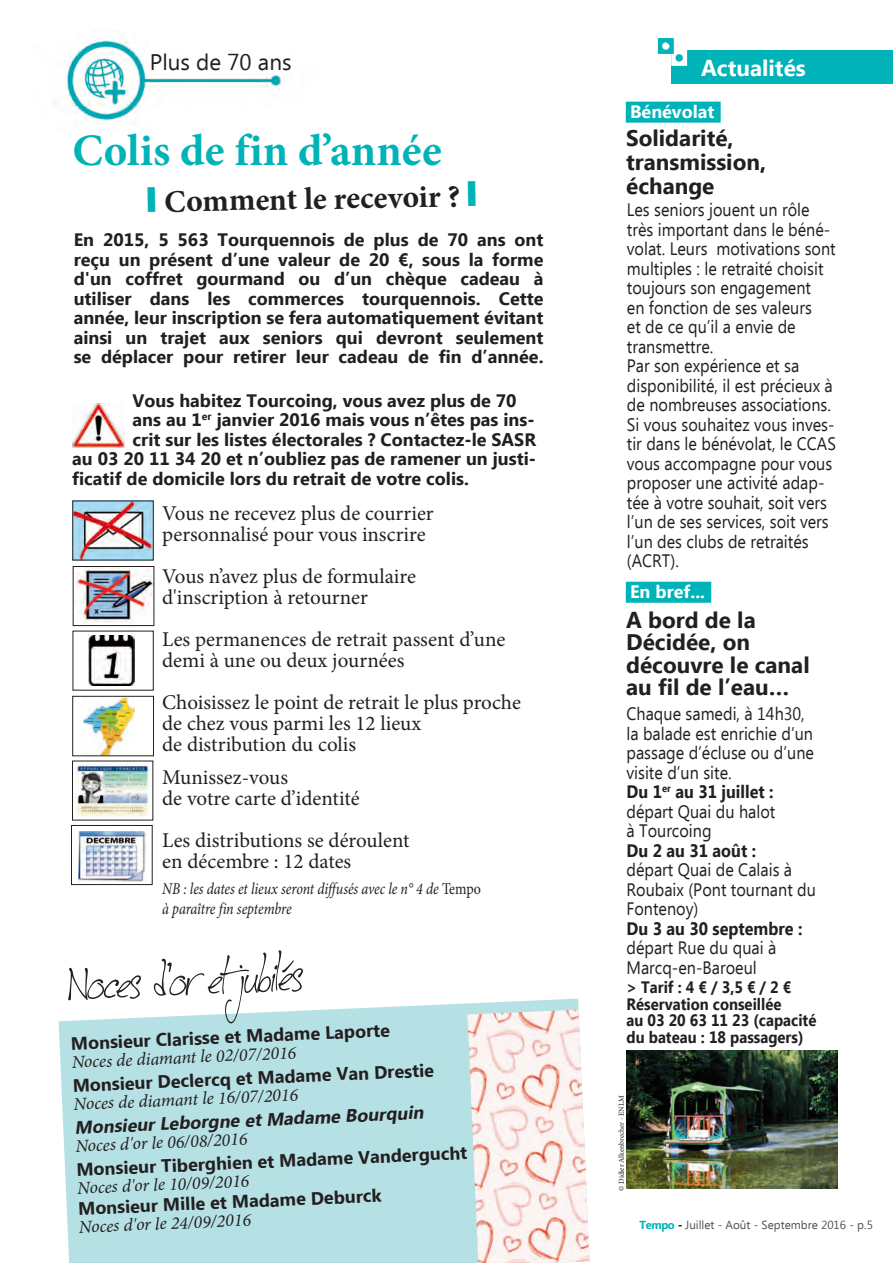
<style>
.page{position:relative;width:893px;height:1263px;background:#fff}
.page>*{position:absolute;margin:0;border:0;box-sizing:border-box;transform-origin:0 0}
.t1{font:64.5px "Jellyka Cutty Cupcakes";color:#231f20}
.t2{font:700 45px "Minion Pro";color:#00b3b8}
.t3{font:700 31.5px "Minion Pro";color:#231f20}
.t4{font:700 22.5px/24px "Ebrima";color:#231f20}
.t5{font:22.5px "Ebrima";color:#231f20}
.t6{font:700 22.5px "Ebrima";color:#fff}
.t7{font:21px/21px "Minion Pro";color:#231f20}
._11_14{font:700 18px/19.5px "Ebrima";color:#231f20;text-align:justify}
.t8{font:18px/19.5px "Ebrima";color:#231f20;scale:.9 1}
.t9{font:italic 18px "Minion Pro";color:#231f20}
._11_14-2{font:700 18px/19.5px "Ebrima";color:#231f20;scale:.9 1}
.t10{font:italic 700 18px "Ebrima";color:#231f20}
.t11{font:700 18px "Ebrima";color:#fff}
.t12{font:700 16.5px/16.5px "Ebrima";color:#231f20;scale:.9 1}
._11_14-3{font:italic 16.5px "Minion Pro";letter-spacing:-.01em;color:#231f20;scale:.85 1}
.t13{font:11.7px "Ebrima";color:#4e4f50}
.t14{font:7.5px "Minion Pro";color:#231f20}
.s1{font-style:normal}
.s2{font-weight:400}
.s3{font-weight:700;color:#00b3b8}
.s4{font-weight:700;font-style:italic;color:#231f20}
</style>
<div class="page">
<div style="left:671px;top:50px;width:222px;height:34px;background:#00b3b8"></div>
<svg style="left:658px;top:38px;width:29px;height:28px"></svg>
<img style="left:53px;top:39px;width:232px;height:82px">
<svg style="left:59px;top:998px;width:520px;height:265px;background:#bbe3e5"></svg>
<img style="left:467px;top:1010px;width:123px;height:253px">
<div style="left:626px;top:102px;width:95px;height:21px;background:#00b3b8"></div>
<div style="left:626px;top:582px;width:85px;height:21px;background:#00b3b8"></div>
<img style="left:626px;top:1050px;width:212px;height:138px">
<img style="left:72px;top:404px;width:52px;height:43px">
<img style="left:75px;top:764px;width:74px;height:53px">
<img style="left:78px;top:831px;width:68px;height:50px">
<div style="left:71px;top:825px;width:81px;height:60px;border:1px solid #231f20"></div>
<img style="left:89px;top:635px;width:46px;height:50px">
<img style="left:84px;top:698px;width:51px;height:56px">
<div style="left:72px;top:696px;width:82px;height:60px;border:1px solid #231f20"></div>
<img style="left:75px;top:503px;width:76px;height:55px">
<img style="left:75px;top:568px;width:77px;height:54px">
<div style="left:73px;top:566px;width:81px;height:60px;border:1px solid #231f20"></div>
<p class="t5" style="left:150px;top:46px;width:143px">Plus de 70 ans</p>
<p class="t6" style="left:701px;top:51px;width:106px">Actualités</p>
<p class="t2" style="left:72px;top:119px;width:371px">Colis de fin d’année</p>
<p class="t3" style="left:164px;top:179px;width:297px;rotate:-1deg">Comment le recevoir ?</p>
<p class="_11_14" style="left:74px;top:231px;width:471px">En 2015, 5 563 Tourquennois de plus de 70 ans ont reçu un présent d’une valeur de 20 €, sous la forme d'un coffret gourmand ou d’un chèque cadeau à</p>
<p class="_11_14" style="left:74px;top:289px;width:471px">utiliser dans les commerces tourquennois. Cette année, leur inscription se fera automatiquement évitant ainsi un trajet aux seniors qui devront seulement se déplacer pour retirer leur cadeau de fin d’année.</p>
<p class="_11_14" style="left:133px;top:391px;width:386px">Vous habitez Tourcoing, vous avez plus de 70</p>
<p class="_11_14" style="left:133px;top:411px;width:404px">ans au 1<sup>er</sup> janvier 2016 mais vous n’êtes pas ins-</p>
<p class="_11_14" style="left:133px;top:430px;width:405px">crit sur les listes électorales ? Contactez-le SASR</p>
<p class="_11_14" style="left:72px;top:450px;width:465px">au 03 20 11 34 20 et n’oubliez pas de ramener un justi-</p>
<p class="_11_14" style="left:72px;top:469px;width:398px">ficatif de domicile lors du retrait de votre colis.</p>
<p class="t7" style="left:162px;top:503px;width:273px">Vous ne recevez plus de courrier</p>
<p class="t7" style="left:162px;top:524px;width:265px">personnalisé pour vous inscrire</p>
<p class="t7" style="left:162px;top:566px;width:255px">Vous n’avez plus de formulaire</p>
<p class="t7" style="left:162px;top:587px;width:207px">d'inscription à retourner</p>
<p class="t7" style="left:162px;top:629px;width:345px">Les permanences de retrait passent d’une demi à une ou deux journées</p>
<p class="t7" style="left:162px;top:692px;width:360px">Choisissez le point de retrait le plus proche</p>
<p class="t7" style="left:162px;top:713px;width:261px">de chez vous parmi les 12 lieux</p>
<p class="t7" style="left:162px;top:734px;width:195px">de distribution du colis</p>
<p class="t7" style="left:162px;top:767px;width:127px">Munissez-vous</p>
<p class="t7" style="left:162px;top:788px;width:199px">de votre carte d’identité</p>
<p class="t7" style="left:162px;top:830px;width:249px">Les distributions se déroulent</p>
<p class="t7" style="left:162px;top:851px;width:191px">en décembre : 12 dates</p>
<p class="_11_14-3" style="left:162px;top:878px;width:377px">NB : les dates et lieux seront diffusés avec le n° 4 de <span class="s1">Tempo</span></p>
<p class="_11_14-3" style="left:162px;top:897px;width:154px">à paraître fin septembre</p>
<p class="t1" style="left:66px;top:950px;width:238px;rotate:-2deg">Noces d'or et jubilés</p>
<p class="_11_14" style="left:71px;top:1033px;width:321px;rotate:-2deg">Monsieur Clarisse et Madame Laporte</p>
<p class="t9" style="left:71px;top:1049px;width:226px;rotate:-2deg">Noces de diamant le 02/07/2016</p>
<p class="_11_14" style="left:73px;top:1075px;width:363px;rotate:-2deg">Monsieur Declercq et Madame Van Drestie</p>
<p class="t9" style="left:73px;top:1091px;width:226px;rotate:-2deg">Noces de diamant le 16/07/2016</p>
<p class="t10" style="left:74px;top:1113px;width:351px;rotate:-2deg">Monsieur Leborgne et Madame Bourquin</p>
<p class="t9" style="left:75px;top:1133px;width:174px;rotate:-2deg">Noces d'or le 06/08/2016</p>
<p class="_11_14" style="left:76px;top:1159px;width:393px;rotate:-2deg">Monsieur Tiberghien et Madame Vandergucht</p>
<p class="t9" style="left:77px;top:1175px;width:174px;rotate:-2deg">Noces d'or le 10/09/2016</p>
<p class="_11_14" style="left:78px;top:1198px;width:305px;rotate:-2deg">Monsieur Mille et Madame Deburck</p>
<p class="t9" style="left:79px;top:1214px;width:174px;rotate:-2deg">Noces d'or le 24/09/2016</p>
<p class="t11" style="left:630px;top:99px;width:86px">Bénévolat</p>
<p class="t4" style="left:626px;top:128px;width:109px">Solidarité,</p>
<p class="t4" style="left:626px;top:152px;width:141px">transmission, échange</p>
<p class="t8" style="left:627px;top:201px;width:233px">Les seniors jouent un rôle très important dans le béné&shy;volat. Leurs motivations sont multiples : le retraité choisit toujours son engagement<br>en fonction de ses valeurs<br>et de ce qu’il a envie de transmettre.</p>
<p class="t8" style="left:627px;top:357px;width:193px">Par son expérience et sa</p>
<p class="t8" style="left:627px;top:377px;width:234px">disponibilité, il est précieux à de nombreuses associations.<br>Si vous souhaitez vous inves&shy;tir dans le bénévolat, le CCAS vous accompagne pour vous proposer une activité adap&shy;tée à votre souhait, soit vers l’un de ses services, soit vers l’un des clubs de retraités (ACRT).</p>
<p class="t11" style="left:630px;top:579px;width:77px">En bref...</p>
<p class="t4" style="left:626px;top:609px;width:131px">A bord de la</p>
<p class="t4" style="left:626px;top:631px;width:125px">Décidée, on</p>
<p class="t4" style="left:626px;top:654px;width:185px;line-height:22.5px">découvre le canal au fil de l’eau…</p>
<p class="t8" style="left:626px;top:705px;width:200px">Chaque samedi, à 14h30,</p>
<p class="t8" style="left:626px;top:725px;width:210px;text-align:justify">la balade est enrichie d’un passage d’écluse ou d’une visite d’un site.</p>
<p class="_11_14-2" style="left:626px;top:783px;width:165px">Du 1<sup>er</sup> au 31 juillet :</p>
<p class="t8" style="left:626px;top:803px;width:167px">départ Quai du halot</p>
<p class="t8" style="left:626px;top:822px;width:96px">à Tourcoing</p>
<p class="_11_14-2" style="left:626px;top:841px;width:146px">Du 2 au 31 août :</p>
<p class="t8" style="left:626px;top:861px;width:212px">départ Quai de Calais à<br>Roubaix (Pont tournant du<br>Fontenoy)</p>
<p class="_11_14-2" style="left:626px;top:919px;width:197px">Du 3 au 30 septembre : <span class="s2">départ Rue du quai à</span></p>
<p class="t8" style="left:626px;top:958px;width:146px">Marcq-en-Baroeul</p>
<p class="t12" style="left:626px;top:980px;width:185px">&gt; Tarif : 4 € / 3,5 € / 2 €</p>
<p class="t12" style="left:626px;top:996px;width:174px">Réservation conseillée</p>
<p class="t12" style="left:626px;top:1013px;width:213px">au 03 20 63 11 23 (capacité du bateau : 18 passagers)</p>
<p class="t14" style="left:616px;top:1191px;width:97px;rotate:-90deg">© Didier Alkenbrecher - ENLM</p>
<p class="t13" style="left:639px;top:1217px;width:235px"><span class="s3">Tempo</span> <span class="s4">-</span>Juillet - Août - Septembre 2016 - p.5</p>
</div>
